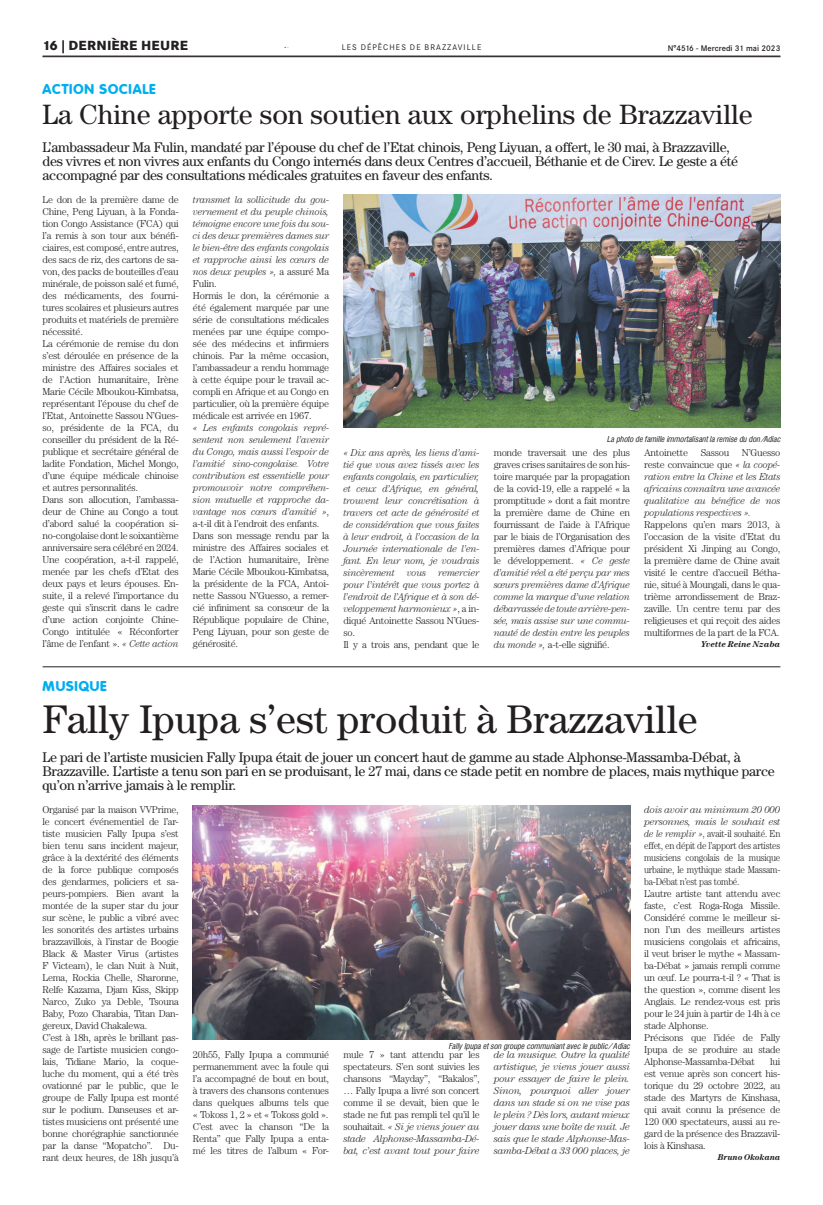
<style>
.page{position:relative;width:823px;height:1205px;background:#fff}
.page>*{position:absolute;margin:0;border:0;box-sizing:border-box;transform-origin:0 0}
.t1{font:40px "Century";color:#231f20}
.t2{font:28px "Century";color:#231f20}
.t3{font:14px/14px "Century";letter-spacing:-.02em;color:#231f20}
.t4{font:800 14px "Corporate Rounded";letter-spacing:.06em;color:#00aeef}
.t5{font:800 13px "Corporate SBQ";letter-spacing:.02em;color:#231f20}
.t6{font:11px "Century";color:#ed028c}
.t7{font:300 10px/12px "Century";letter-spacing:-.025em;color:#231f20;text-align:justify}
.t8{font:300 10px/12px "Century";letter-spacing:-.025em;color:#231f20;scale:.9 1}
.t9{font:italic 300 10px/12px "Century";letter-spacing:-.025em;color:#231f20;scale:.95 1}
.t10{font:italic 300 10px/12px "Century";letter-spacing:-.025em;color:#231f20;text-align:justify}
.t11{font:italic 700 8.5px "Century";color:#231f20}
.t12{font:italic 700 8.5px "Century";color:#231f20;scale:.95 1}
.t13{font:italic 8px "Corporate Condensed";color:#231f20}
.t14{font:8px "Corporate SBQ";letter-spacing:.135em;color:#231f20}
.t15{font:500 8px "Corporate SBQ";color:#231f20}
.s1{color:#ffd500}
.s2{font-style:italic}
.s3{font-style:normal}
</style>
<div class="page">
<hr style="left:43px;top:56px;width:737px;height:1px;background:#231f20">
<img style="left:193px;top:805px;width:436px;height:234px">
<hr style="left:43px;top:666px;width:737px;height:1px;background:#231f20">
<img style="left:343px;top:195px;width:437px;height:233px">
<h3 class="t5" style="left:43px;top:38px;width:147px">16 | DERNIÈRE HEURE</h3>
<p class="t14" style="left:341px;top:43px;width:141px">LES DÉPÊCHES DE BRAZZAVILLE</p>
<p class="t15" style="left:667px;top:43px;width:114px">N°4516 - Mercredi 31 mai 2023</p>
<p class="t6" style="left:284px;top:38px;width:7px">.<span class="s1">.</span></p>
<h3 class="t4" style="left:43px;top:81px;width:115px">ACTION SOCIALE</h3>
<h2 class="t2" style="left:43px;top:98px;width:711px">La Chine apporte son soutien aux orphelins de Brazzaville</h2>
<p class="t3" style="left:43px;top:140px;width:696px">L’ambassadeur Ma Fulin, mandaté par l’épouse du chef de l’Etat chinois, Peng Liyuan, a offert, le 30 mai, à Brazzaville, des vivres et non vivres aux enfants du Congo internés dans deux Centres d’accueil, Béthanie et de Cirev. Le geste a été accompagné par des consultations médicales gratuites en faveur des enfants.</p>
<p class="t7" style="left:43px;top:193px;width:138px;text-align:left">Le don de la première dame de<br>Chine, Peng Liyuan, à la Fonda&shy;tion Congo Assistance (FCA) qui l’a remis à son tour aux bénéfi&shy;ciaires, est composé, entre autres, des sacs de riz, des cartons de sa&shy;von, des packs de bouteilles d’eau minérale, de poisson salé et fumé, des médicaments, des fourni&shy;tures scolaires et plusieurs autres produits et matériels de première nécessité.<br>La cérémonie de remise du don s’est déroulée en présence de la ministre des Affaires sociales et de l’Action humanitaire, Irène<br>Marie Cécile Mboukou-Kimbatsa, représentant l’épouse du chef de l’Etat, Antoinette Sassou N’Gues&shy;so, présidente de la FCA, du conseiller du président de la Ré&shy;publique et secrétaire général de ladite Fondation, Michel Mongo, d’une équipe médicale chinoise et autres personnalités.<br>Dans son allocution, l’ambassa&shy;deur de Chine au Congo a tout d’abord salué la coopération si&shy;no-congolaise dont le soixantième anniversaire sera célébré en 2024.<br>Une coopération, a-t-il rappelé, menée par les chefs d’Etat des deux pays et leurs épouses. En&shy;suite, il a relevé l’importance du geste qui s’inscrit dans le cadre d’une action conjointe Chine-<br>Congo intitulée « Réconforter l’âme de l’enfant ». <span class="s2">« Cette action</span></p>
<p class="t7" style="left:193px;top:193px;width:138px;text-align:left"><span class="s2">transmet la sollicitude du gou&shy;vernement et du peuple chinois, témoigne encore une fois du sou&shy;ci des deux premières dames sur le bien-être des enfants congolais et rapproche ainsi les cœurs de nos deux peuples »,</span> a assuré Ma<br>Fulin.<br>Hormis le don, la cérémonie a été également marquée par une série de consultations médicales menées par une équipe compo&shy;sée des médecins et infirmiers chinois. Par la même occasion, l’ambassadeur a rendu hommage à cette équipe pour le travail ac&shy;compli en Afrique et au Congo en particulier, où la première équipe médicale est arrivée en 1967.</p>
<p class="t7" style="left:193px;top:421px;width:138px;text-align:left"><span class="s2">« Les enfants congolais repré&shy;sentent non seulement l’avenir du Congo, mais aussi l’espoir de l’amitié sino-congolaise. Votre contribution est essentielle pour promouvoir notre compréhen&shy;sion mutuelle et rapproche da&shy;vantage nos cœurs d’amitié »</span>, a-t-il dit à l’endroit des enfants.<br>Dans son message rendu par la ministre des Affaires sociales et de l’Action humanitaire, Irène<br>Marie Cécile Mboukou-Kimbatsa, la présidente de la FCA, Antoi&shy;nette Sassou N’Guesso, a remer&shy;cié infiniment sa consœur de la<br>République populaire de Chine,<br>Peng Liyuan, pour son geste de générosité.</p>
<p class="t13" style="left:606px;top:434px;width:175px">La photo de famille immortalisant la remise du don /Adiac</p>
<p class="t9" style="left:343px;top:446px;width:145px">« Dix ans après, les liens d’ami&shy;tié que vous avez tissés avec les enfants congolais, en particulier, et ceux d’Afrique, en général, trouvent leur concrétisation à travers cet acte de générosité et de considération que vous faites à leur endroit, à l’occasion de la<br>Journée internationale de l’en&shy;fant. En leur nom, je voudrais sincèrement vous remercier pour l’intérêt que vous portez à l’endroit de l’Afrique et à son dé&shy;veloppement harmonieux »<span class="s3">, a in&shy;diqué Antoinette Sassou N’Gues&shy;so.<br>Il y a trois ans, pendant que le</span></p>
<p class="t7" style="left:493px;top:446px;width:138px">monde traversait une des plus graves crises sanitaires de son his&shy;toire marquée par la propagation de la covid-19, elle a rappelé « la promptitude » dont a fait montre la première dame de Chine en fournissant de l’aide à l’Afrique par le biais de l’Organisation des premières dames d’Afrique pour le développement. <span class="s2">« Ce geste d’amitié réel a été perçu par mes sœurs premières dame d’Afrique comme la marque d’une relation débarrassée de toute arrière-pen&shy;sée, mais assise sur une commu&shy;nauté de destin entre les peuples du monde »,</span> a-t-elle signifié.</p>
<p class="t7" style="left:643px;top:446px;width:45px">Antoinette</p>
<p class="t7" style="left:700px;top:446px;width:30px">Sassou</p>
<p class="t9" style="left:643px;top:446px;width:145px;text-align:justify;text-indent:98px"><span class="s3">N’Guesso reste convaincue que</span> « la coopé&shy;ration entre la Chine et les Etats africains connaîtra une avancée qualitative au bénéfice de nos populations respectives ».</p>
<p class="t7" style="left:643px;top:518px;width:138px">Rappelons qu’en mars 2013, à l’occasion de la visite d’Etat du président Xi Jinping au Congo, la première dame de Chine avait visité le centre d’accueil Bétha&shy;nie, situé à Moungali, dans le qua&shy;trième arrondissement de Braz&shy;zaville. Un centre tenu par des religieuses et qui reçoit des aides multiformes de la part de la FCA.</p>
<p class="t11" style="left:700px;top:639px;width:81px">Yvette Reine Nzaba</p>
<h3 class="t4" style="left:43px;top:678px;width:66px">MUSIQUE</h3>
<h1 class="t1" style="left:43px;top:696px;width:656px">Fally Ipupa s’est produit à Brazzaville</h1>
<p class="t3" style="left:43px;top:749px;width:733px">Le pari de l’artiste musicien Fally Ipupa était de jouer un concert haut de gamme au stade Alphonse-Massamba-Débat, à<br>Brazzaville. L’artiste a tenu son pari en se produisant, le 27 mai, dans ce stade petit en nombre de places, mais mythique parce qu’on n’arrive jamais à le remplir.</p>
<p class="t7" style="left:43px;top:803px;width:138px;text-align:left">Organisé par la maison VVPrime, le concert événementiel de l’ar&shy;tiste musicien Fally Ipupa s’est bien tenu sans incident majeur, grâce à la dextérité des éléments de la force publique composés des gendarmes, policiers et sa&shy;peurs-pompiers. Bien avant la montée de la super star du jour sur scène, le public a vibré avec les sonorités des artistes urbains brazzavillois, à l’instar de Boogie<br>Black &amp; Master Virus (artistes<br>F Victeam), le clan Nuit à Nuit,<br>Lema, Rockia Chelle, Sharonne,<br>Relfe Kazama, Djam Kiss, Skipp<br>Narco, Zuko ya Deble, Tsouna<br>Baby, Pozo Charabia, Titan Dan&shy;gereux, David Chakalewa.<br>C’est à 18h, après le brillant pas&shy;sage de l’artiste musicien congo&shy;lais, Tidiane Mario, la coque&shy;luche du moment, qui a été très ovationné par le public, que le groupe de Fally Ipupa est monté sur le podium. Danseuses et ar&shy;tistes musiciens ont présenté une bonne chorégraphie sanctionnée par la danse “Mopatcho”. Du&shy;rant deux heures, de 18h jusqu’à</p>
<p class="t13" style="left:448px;top:1041px;width:183px">Fally Ipupa et son groupe communiant avec le public / Adiac</p>
<p class="t7" style="left:193px;top:1049px;width:138px">20h55, Fally Ipupa a communié permanemment avec la foule qui l’a accompagné de bout en bout, à travers des chansons contenues dans quelques albums tels que « Tokoss 1, 2 » et « Tokoss gold ».<br>C’est avec la chanson “De la Renta” que Fally Ipupa a enta&shy;mé les titres de l’album « For-</p>
<p class="t7" style="left:343px;top:1049px;width:138px">mule 7 » tant attendu par les spectateurs. S’en sont suivies les chansons “Mayday”, “Bakalos”, … Fally Ipupa a livré son concert comme il se devait, bien que le stade ne fut pas rempli tel qu’il le souhaitait. <span class="s2">« Si je viens jouer au stade Alphonse-Massamba-Dé&shy;bat, c’est avant tout pour faire</span></p>
<p class="t10" style="left:493px;top:1049px;width:138px">de la musique. Outre la qualité artistique, je viens jouer aussi pour essayer de faire le plein.<br>Sinon, pourquoi aller jouer dans un stade si on ne vise pas le plein ? Dès lors, autant mieux jouer dans une boîte de nuit. Je sais que le stade Alphonse-Mas&shy;samba-Débat a 33 000 places, je</p>
<p class="t8" style="left:643px;top:803px;width:153px"><span class="s2">dois avoir au minimum 20 000 personnes, mais le souhait est de le remplir »</span>, avait-il souhaité. En effet, en dépit de l’apport des artistes musiciens congolais de la musique urbaine, le mythique stade Massam&shy;ba-Débat n’est pas tombé.<br>L’autre artiste tant attendu avec faste, c’est Roga-Roga Missile.<br>Considéré comme le meilleur si&shy;non l’un des meilleurs artistes musiciens congolais et africains, il veut briser le mythe « Massam&shy;ba-Débat » jamais rempli comme un œuf. Le pourra-t-il ? « That is the question », comme disent les<br>Anglais. Le rendez-vous est pris pour le 24 juin à partir de 14h à ce stade Alphonse.<br>Précisons que l’idée de Fally<br>Ipupa de se produire au stade<br>Alphonse-Massamba-Débat</p>
<p class="t7" style="left:643px;top:1055px;width:138px;text-indent:126px">lui est venue après son concert his&shy;torique du 29 octobre 2022, au stade des Martyrs de Kinshasa, qui avait connu la présence de 120 000 spectateurs, aussi au re&shy;gard de la présence des Brazzavil&shy;lois à Kinshasa.</p>
<p class="t12" style="left:717px;top:1152px;width:67px">Bruno Okokana</p>
</div>
